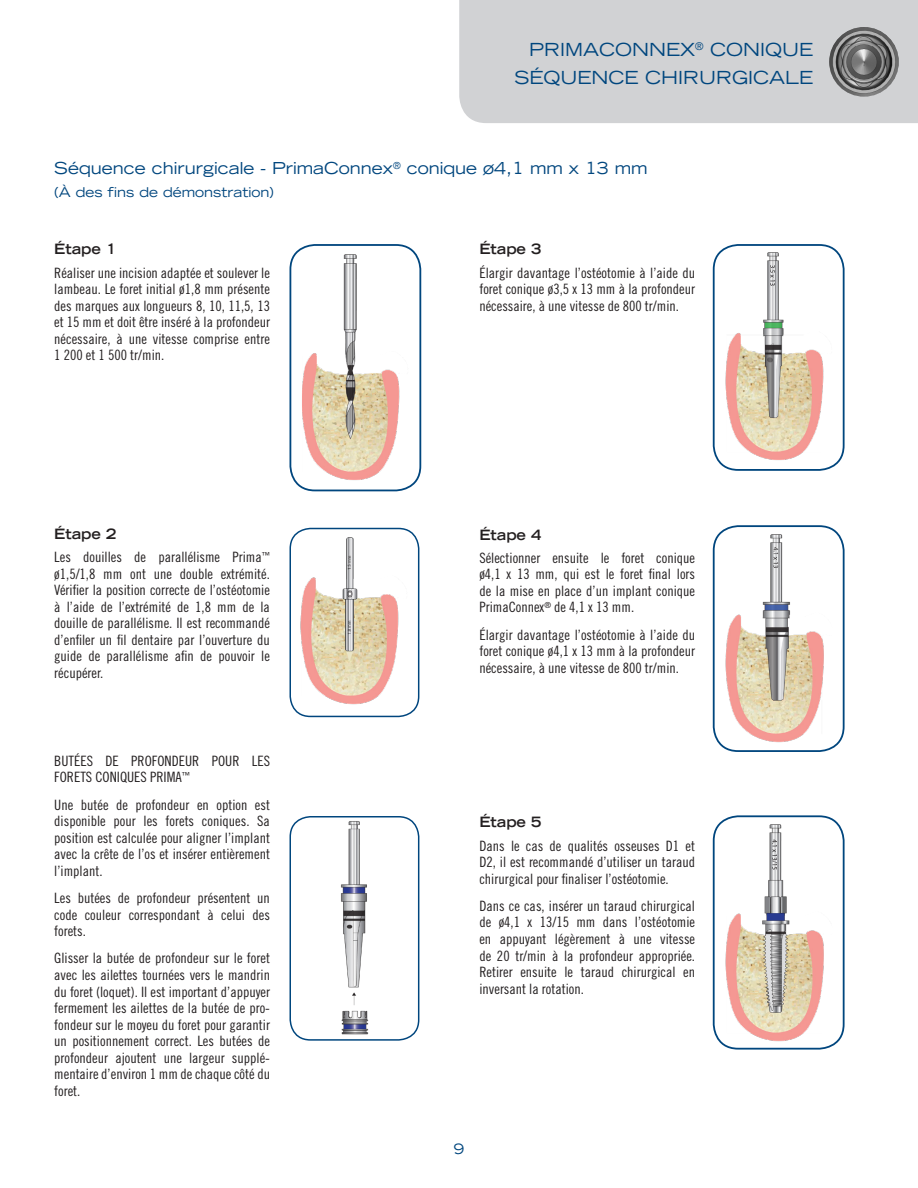
<style>
.page{position:relative;width:918px;height:1188px;background:#fff}
.page>*{position:absolute;margin:0;border:0;box-sizing:border-box;transform-origin:0 0}
.t1{font:expanded 18px/28.5px "Trade Gothic LT Std";color:#00467e;text-align:right}
.t2{font:expanded 16.5px "Trade Gothic LT Std";color:#00467e}
.t3{font:14.25px/16.5px "Trade Gothic LT Std Cn 18";color:#231f20;text-align:justify}
.t4{font:700 expanded 14.25px "Trade Gothic LT Std";color:#231f20}
.t5{font:expanded 14.25px "Trade Gothic LT Std";color:#00467e}
.t6{font:expanded 13.5px "Trade Gothic LT Std";color:#00467e}
</style>
<div class="page">
<div style="left:459px;top:0;width:459px;height:123px;background:#d1d2d4"></div>
<img style="left:829px;top:27px;width:70px;height:70px;border-radius:35px">
<img style="left:301px;top:537px;width:98px;height:168px">
<div style="left:290px;top:528px;width:129px;height:189px;border:2px solid #00467e;border-radius:20px"></div>
<img style="left:302px;top:254px;width:107px;height:233px">
<div style="left:290px;top:244px;width:131px;height:247px;border:2px solid #00467e;border-radius:25px"></div>
<img style="left:725px;top:252px;width:107px;height:216px">
<div style="left:713px;top:244px;width:132px;height:227px;border:2px solid #00467e;border-radius:25px"></div>
<img style="left:725px;top:534px;width:107px;height:216px">
<div style="left:713px;top:525px;width:132px;height:227px;border:2px solid #00467e;border-radius:25px"></div>
<img style="left:725px;top:824px;width:107px;height:225px">
<div style="left:713px;top:815px;width:132px;height:235px;border:2px solid #00467e;border-radius:25px"></div>
<img style="left:341px;top:821px;width:28px;height:214px">
<div style="left:290px;top:816px;width:129px;height:225px;border:2px solid #00467e;border-radius:20px"></div>
<p class="t1" style="left:515px;top:35px;width:300px">PRIMACONNEX<sup>®</sup> CONIQUE<br>SÉQUENCE CHIRURGICALE</p>
<p class="t2" style="left:54px;top:157px;width:595px">Séquence chirurgicale - PrimaConnex<sup>®</sup> conique ø4,1 mm x 13 mm</p>
<p class="t6" style="left:54px;top:183px;width:221px">(À des fins de démonstration)</p>
<p class="t4" style="left:54px;top:240px;width:64px">Étape 1</p>
<p class="t3" style="left:54px;top:264px;width:217px">Réaliser une incision adaptée et soulever le lambeau. Le foret initial ø1,8 mm présente des marques aux longueurs 8, 10, 11,5, 13 et 15 mm et doit être inséré à la profondeur nécessaire, à une vitesse comprise entre 1 200 et 1 500 tr/min.</p>
<p class="t4" style="left:54px;top:525px;width:64px">Étape 2</p>
<p class="t3" style="left:54px;top:549px;width:217px">Les douilles de parallélisme Prima<sup>™ </sup>ø1,5/1,8 mm ont une double extrémité.<br>Vérifier la position correcte de l’ostéotomie à l’aide de l’extrémité de 1,8 mm de la douille de parallélisme. Il est recommandé d’enfiler un fil dentaire par l’ouverture du guide de parallélisme afin de pouvoir le récupérer.</p>
<p class="t3" style="left:54px;top:752px;width:217px">BUTÉES DE PROFONDEUR POUR LES<br>FORETS CONIQUES PRIMA<sup>™</sup></p>
<p class="t3" style="left:54px;top:796px;width:217px">Une butée de profondeur en option est disponible pour les forets coniques. Sa position est calculée pour aligner l’implant avec la crête de l’os et insérer entièrement l’implant.</p>
<p class="t3" style="left:54px;top:890px;width:217px">Les butées de profondeur présentent un code couleur correspondant à celui des forets.</p>
<p class="t3" style="left:54px;top:950px;width:217px">Glisser la butée de profondeur sur le foret avec les ailettes tournées vers le mandrin du foret (loquet). Il est important d’appuyer fermement les ailettes de la butée de pro&shy;fondeur sur le moyeu du foret pour garantir un positionnement correct. Les butées de profondeur ajoutent une largeur supplé&shy;mentaire d’environ 1 mm de chaque côté du foret.</p>
<p class="t4" style="left:479px;top:240px;width:64px">Étape 3</p>
<p class="t3" style="left:479px;top:264px;width:217px">Élargir davantage l’ostéotomie à l’aide du foret conique ø3,5 x 13 mm à la profondeur nécessaire, à une vitesse de 800 tr/min.</p>
<p class="t4" style="left:479px;top:525px;width:64px">Étape 4</p>
<p class="t3" style="left:479px;top:549px;width:217px">Sélectionner ensuite le foret conique ø4,1 x 13 mm, qui est le foret final lors de la mise en place d’un implant conique PrimaConnex<sup>®</sup> de 4,1 x 13 mm.</p>
<p class="t3" style="left:479px;top:626px;width:217px">Élargir davantage l’ostéotomie à l’aide du foret conique ø4,1 x 13 mm à la profondeur nécessaire, à une vitesse de 800 tr/min.</p>
<p class="t4" style="left:479px;top:813px;width:64px">Étape 5</p>
<p class="t3" style="left:479px;top:837px;width:217px">Dans le cas de qualités osseuses D1 et D2, il est recommandé d’utiliser un taraud chirurgical pour finaliser l’ostéotomie.</p>
<p class="t3" style="left:479px;top:897px;width:217px">Dans ce cas, insérer un taraud chirurgical de ø4,1 x 13/15 mm dans l’ostéotomie en appuyant légèrement à une vitesse de 20 tr/min à la profondeur appropriée.<br>Retirer ensuite le taraud chirurgical en inversant la rotation.</p>
<p class="t5" style="left:454px;top:1140px;width:12px">9</p>
</div>
